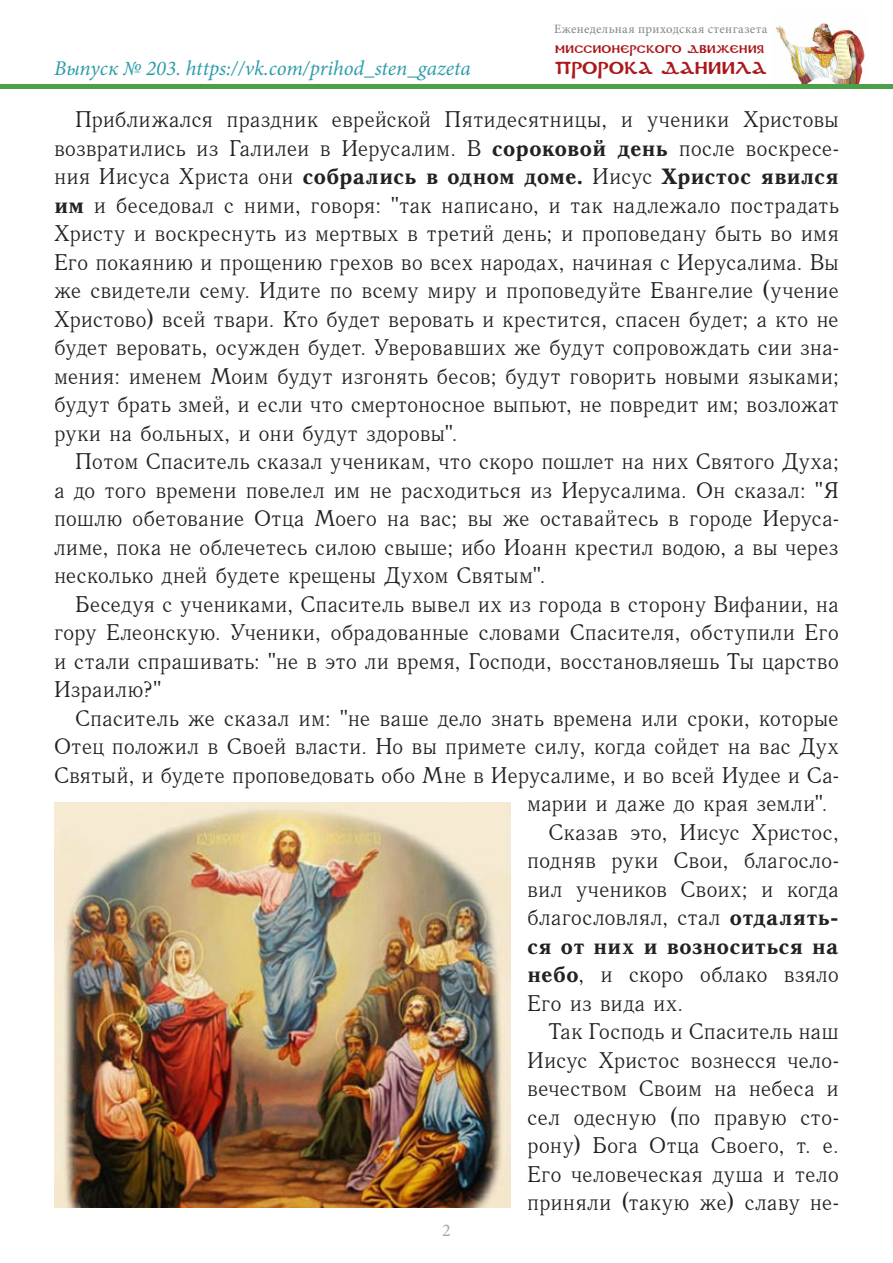
<style>
.page{position:relative;width:893px;height:1263px;background:#fff}
.page>*{position:absolute;margin:0;border:0;box-sizing:border-box;transform-origin:0 0}
._2__Основной_текст{font:22.5px/28.5px "Antiqua";letter-spacing:-.005em;color:#222;text-align:justify}
.t1{font:italic 21px "Minion Pro";letter-spacing:-.005em;color:#2e9daa}
.t2{font:18px "Minion Pro";color:#9fa9a4}
.t3{font:17.1px "DS Coptic";letter-spacing:.01em;color:#aa181b}
.t4{font:12.75px "Minion Pro";letter-spacing:.03em;color:#7f8885}
.t5{font:10.95px "DS Coptic";letter-spacing:.025em;color:#aa181b}
.s1{font-weight:700}
</style>
<div class="page">
<img style="left:776px;top:23px;width:89px;height:61px">
<div style="left:0;top:84px;width:893px;height:5px;background:#4aa14a"></div>
<img style="left:54px;top:802px;width:456px;height:405px">
<p class="t1" style="left:54px;top:54px;width:418px">Выпуск № 203. https://vk.com/prihod_sten_gazeta</p>
<p class="t4" style="left:554px;top:21px;width:215px">Еженедельная приходская стенгазета</p>
<p class="t5" style="left:555px;top:42px;width:210px">Миссионерского движения</p>
<p class="t3" style="left:555px;top:57px;width:213px">ПРОРОКА ДАНИИЛА</p>
<p class="_2__Основной_текст" style="left:54px;top:105px;width:786px;text-indent:21px">Приближался праздник еврейской Пятидесятницы, и ученики Христовы возвратились из Галилеи в Иерусалим. В <span class="s1">сороковой день</span> после воскресе&shy;ния Иисуса Христа они <span class="s1">собрались в одном доме.</span> Иисус <span class="s1">Христос явился им</span> и беседовал с ними, говоря: "так написано, и так надлежало пострадать Христу и воскреснуть из мертвых в третий день; и проповедану быть во имя Его покаянию и прощению грехов во всех народах, начиная с Иерусалима. Вы же свидетели сему. Идите по всему миру и проповедуйте Евангелие (учение Христово) всей твари. Кто будет веровать и крестится, спасен будет; а кто не будет веровать, осужден будет. Уверовавших же будут сопровождать сии зна&shy;мения: именем Моим будут изгонять бесов; будут говорить новыми языками; будут брать змей, и если что смертоносное выпьют, не повредит им; возложат руки на больных, и они будут здоровы".</p>
<p class="_2__Основной_текст" style="left:54px;top:447px;width:786px;text-indent:21px">Потом Спаситель сказал ученикам, что скоро пошлет на них Святого Духа; а до того времени повелел им не расходиться из Иерусалима. Он сказал: "Я пошлю обетование Отца Моего на вас; вы же оставайтесь в городе Иеруса&shy;лиме, пока не облечетесь силою свыше; ибо Иоанн крестил водою, а вы через несколько дней будете крещены Духом Святым".</p>
<p class="_2__Основной_текст" style="left:54px;top:590px;width:786px;text-indent:21px">Беседуя с учениками, Спаситель вывел их из города в сторону Вифании, на гору Елеонскую. Ученики, обрадованные словами Спасителя, обступили Его и стали спрашивать: "не в это ли время, Господи, восстановляешь Ты царство Израилю?"</p>
<p class="_2__Основной_текст" style="left:75px;top:704px;width:765px">Спаситель же сказал им: "не ваше дело знать времена или сроки, которые</p>
<p class="_2__Основной_текст" style="left:54px;top:732px;width:786px">Отец положил в Своей власти. Но вы примете силу, когда сойдет на вас Дух</p>
<p class="_2__Основной_текст" style="left:54px;top:761px;width:786px">Святый, и будете проповедовать обо Мне в Иерусалиме, и во всей Иудее и Са-</p>
<p class="_2__Основной_текст" style="left:527px;top:789px;width:302px">марии и даже до края земли".</p>
<p class="_2__Основной_текст" style="left:527px;top:818px;width:313px;text-indent:21px">Сказав это, Иисус Христос, подняв руки Свои, благосло&shy;вил учеников Своих; и когда благословлял, стал <span class="s1">отдалять&shy;ся от них и возноситься на небо</span>, и скоро облако взяло Его из вида их.</p>
<p class="_2__Основной_текст" style="left:527px;top:1017px;width:313px;text-indent:21px">Так Господь и Спаситель наш Иисус Христос вознесся чело&shy;вечеством Своим на небеса и сел одесную (по правую сто&shy;рону) Бога Отца Своего, т. е.<br>Его человеческая душа и тело приняли (такую же) славу не-</p>
<p class="t2" style="left:442px;top:1218px;width:10px">2</p>
</div>
